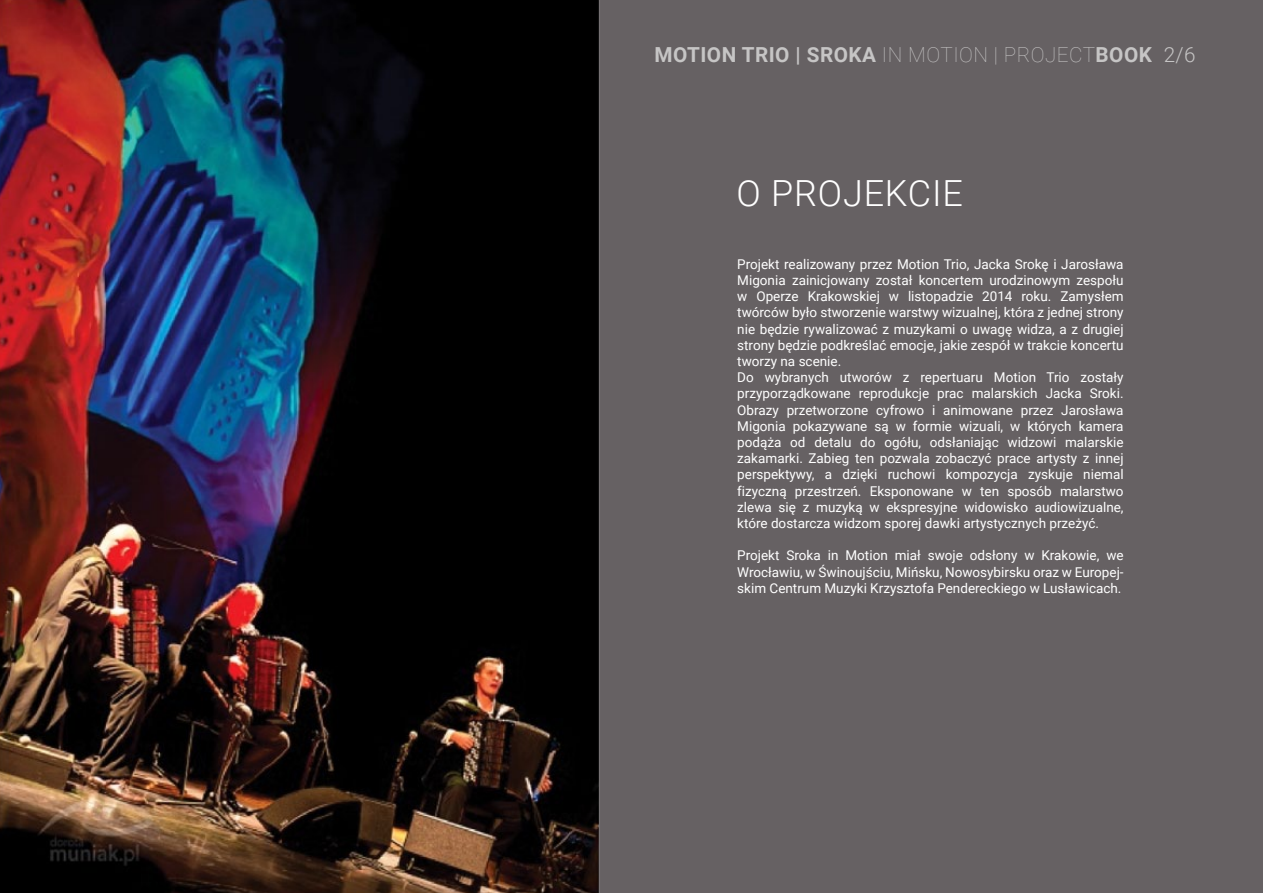
<style>
.page{position:relative;width:1263px;height:893px;background:#fff}
.page>*{position:absolute;margin:0;border:0;box-sizing:border-box;transform-origin:0 0}
.t1{font:300 36px "Roboto";letter-spacing:.02em;color:#fff}
.t2{font:700 20.7px "Roboto";letter-spacing:.02em;color:#c6c5c5}
.t3{font:13.5px/16.2px "Roboto";color:#fff}
.s1{font-weight:100}
.s2{font-weight:300}
</style>
<div class="page">
<div style="left:599px;top:0;width:664px;height:893px;background:#666163"></div>
<img style="left:0;top:0;width:600px;height:893px">
<h2 class="t2" style="left:655px;top:40px;width:543px">MOTION TRIO | SROKA <span class="s1">IN MOTION | PROJECT</span>BOOK <span class="s2">2/6</span></h2>
<h1 class="t1" style="left:736px;top:168px;width:228px">O PROJEKCIE</h1>
<p class="t3" style="left:737px;top:255px;width:388px">Projekt realizowany przez Motion Trio, Jacka Srokę i Jarosława Migonia zainicjowany został koncertem urodzinowym zespołu w Operze Krakowskiej w listopadzie 2014 roku. Zamysłem twórców było stworzenie warstwy wizualnej, która z jednej strony nie będzie rywalizować z muzykami o uwagę widza, a z drugiej strony będzie podkreślać emocje, jakie zespół w trakcie koncertu tworzy na scenie.<br>Do wybranych utworów z repertuaru Motion Trio zostały przyporządkowane reprodukcje prac malarskich Jacka Sroki.<br>Obrazy przetworzone cyfrowo i animowane przez Jarosława Migonia pokazywane są w formie wizuali, w których kamera podąża od detalu do ogółu, odsłaniając widzowi malarskie zakamarki. Zabieg ten pozwala zobaczyć prace artysty z innej perspektywy, a dzięki ruchowi kompozycja zyskuje niemal fizyczną przestrzeń. Eksponowane w ten sposób malarstwo zlewa się z muzyką w ekspresyjne widowisko audiowizualne, które dostarcza widzom sporej dawki artystycznych przeżyć.</p>
<p class="t3" style="left:737px;top:547px;width:388px;text-align:justify">Projekt Sroka in Motion miał swoje odsłony w Krakowie, we Wrocławiu, w Świnoujściu, Mińsku, Nowosybirsku oraz w Europej&shy;skim Centrum Muzyki Krzysztofa Pendereckiego w Lusławicach.</p>
</div>
